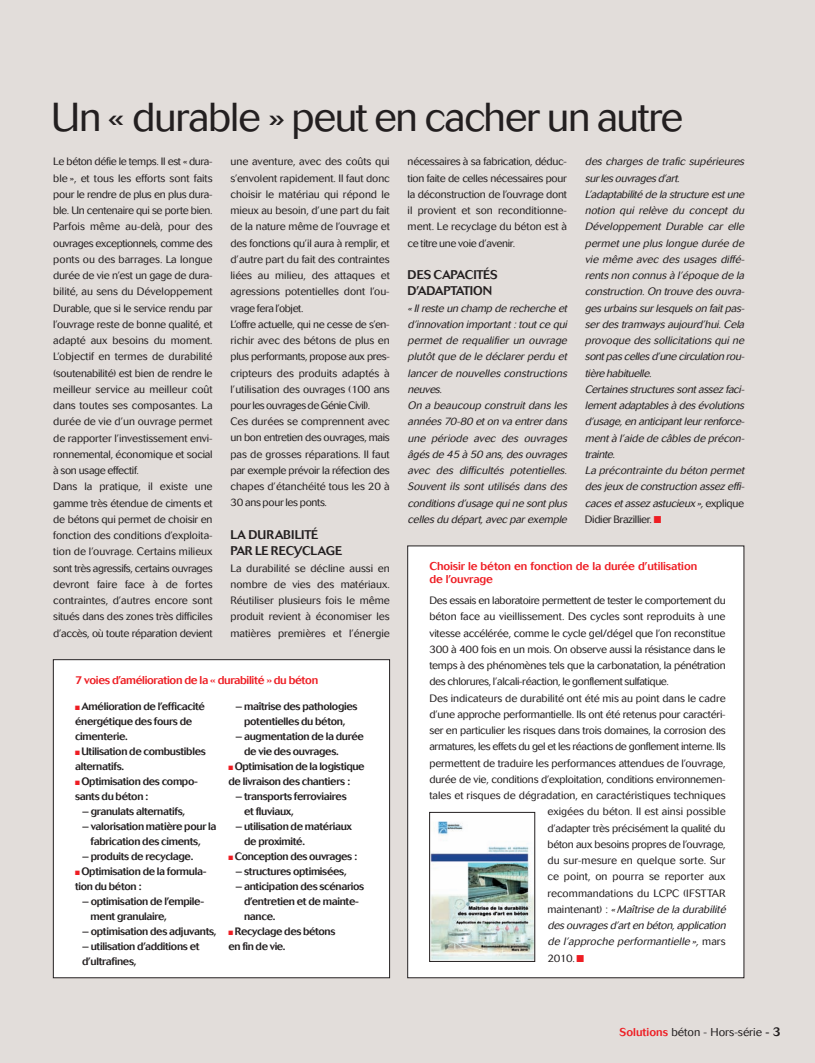
<style>
.page{position:relative;width:815px;height:1063px;background:#e2ddda}
.page>*{position:absolute;margin:0;border:0;box-sizing:border-box;transform-origin:0 0}
.t1{font:300 40px "Cosmos";letter-spacing:-.03em;color:#231f20}
.t2{font:500 12.5px/16.2px "Cosmos";color:#231f20}
.t3{font:500 12.5px/16.2px "Cosmos";letter-spacing:-.02em;color:#231f20}
.t4{font:500 11.25px/13.5px "Cosmos";letter-spacing:-.01em;color:#ee1d23}
.t5{font:500 11.25px "Cosmos";letter-spacing:-.03em;color:#ee1d23}
.t6{font:300 11.25px "Cosmos";color:#231f20}
.t7{font:300 10.62px/16.2px "Cosmos";letter-spacing:-.015em;color:#231f20}
.t8{font:italic 300 10.62px/16.2px "Cosmos";letter-spacing:-.01em;color:#231f20}
.t9{font:500 10.62px/15px "Cosmos";letter-spacing:-.03em;color:#231f20}
.t10{font:300 10.62px "Cosmos";letter-spacing:.005em;color:#231f20}
.s1{color:#ee1d23}
.s2{font-style:normal}
.s3{font-weight:500;color:#ee1d23}
.s4{font-weight:500}
.s5{font-weight:500;font-size:12.5px}
</style>
<div class="page">
<div style="left:53px;top:660px;width:337px;height:318px;background:#fff"></div>
<div style="left:53px;top:659px;width:337px;height:319px;border:1px solid #231f20"></div>
<div style="left:408px;top:546px;width:336px;height:432px;background:#fff"></div>
<div style="left:407px;top:546px;width:337px;height:432px;border:1px solid #231f20"></div>
<img style="left:431px;top:821px;width:102px;height:139px">
<div style="left:429px;top:812px;width:106px;height:150px;border:1px solid #231f20"></div>
<h1 class="t1" style="left:51px;top:101px;width:633px">Un « durable » peut en cacher un autre</h1>
<p class="t7" style="left:53px;top:154px;width:161px">Le béton défie le temps. Il est « dura&shy;ble », et tous les efforts sont faits pour le rendre de plus en plus dura&shy;ble. Un centenaire qui se porte bien.<br>Parfois même au-delà, pour des ouvrages exceptionnels, comme des ponts ou des barrages. La longue durée de vie n’est un gage de dura&shy;bilité, au sens du Développement Durable, que si le service rendu par l’ouvrage reste de bonne qualité, et adapté aux besoins du moment.<br>L’objectif en termes de durabilité (soutenabilité) est bien de rendre le meilleur service au meilleur coût dans toutes ses composantes. La durée de vie d’un ouvrage permet de rapporter l’investissement envi&shy;ronnemental, économique et social à son usage effectif.<br>Dans la pratique, il existe une gamme très étendue de ciments et de bétons qui permet de choisir en fonction des conditions d’exploita&shy;tion de l’ouvrage. Certains milieux sont très agressifs, certains ouvrages devront faire face à de fortes contraintes, d’autres encore sont situés dans des zones très difficiles d’accès, où toute réparation devient</p>
<p class="t7" style="left:230px;top:154px;width:161px">une aventure, avec des coûts qui s’envolent rapidement. Il faut donc choisir le matériau qui répond le mieux au besoin, d’une part du fait de la nature même de l’ouvrage et des fonctions qu’il aura à remplir, et d’autre part du fait des contraintes liées au milieu, des attaques et agressions potentielles dont l’ou&shy;vrage fera l’objet.<br>L’offre actuelle, qui ne cesse de s’en&shy;richir avec des bétons de plus en plus performants, propose aux pres&shy;cripteurs des produits adaptés à l’utilisation des ouvrages (100 ans pour les ouvrages de Génie Civil).<br>Ces durées se comprennent avec un bon entretien des ouvrages, mais pas de grosses réparations. Il faut par exemple prévoir la réfection des chapes d’étanchéité tous les 20 à 30 ans pour les ponts.</p>
<p class="t2" style="left:230px;top:528px;width:113px">LA DURABILITÉ<br>PAR LE RECYCLAGE</p>
<p class="t7" style="left:230px;top:561px;width:161px;text-align:justify">La durabilité se décline aussi en nombre de vies des matériaux.<br>Réutiliser plusieurs fois le même produit revient à économiser les matières premières et l’énergie</p>
<p class="t5" style="left:75px;top:676px;width:245px">7 voies d’amélioration de la « durabilité » du béton</p>
<p class="t9" style="left:75px;top:700px;width:131px"><span class="s1">■</span> Amélioration de l’efficacité énergétique des fours de cimenterie.</p>
<p class="t9" style="left:75px;top:745px;width:132px"><span class="s1">■</span> Utilisation de combustibles alternatifs.</p>
<p class="t9" style="left:75px;top:775px;width:124px"><span class="s1">■</span> Optimisation des compo&shy;sants du béton :</p>
<p class="t9" style="left:82px;top:805px;width:105px">– granulats alternatifs,</p>
<p class="t9" style="left:91px;top:820px;width:127px;text-indent:-9px">– valorisation matière pour la fabrication des ciments,</p>
<p class="t9" style="left:82px;top:850px;width:113px">– produits de recyclage.</p>
<p class="t9" style="left:75px;top:865px;width:133px"><span class="s1">■</span> Optimisation de la formula&shy;tion du béton :</p>
<p class="t9" style="left:91px;top:895px;width:115px;text-indent:-9px">– optimisation de l’empile&shy;ment granulaire,</p>
<p class="t9" style="left:82px;top:925px;width:136px">– optimisation des adjuvants,</p>
<p class="t9" style="left:82px;top:940px;width:119px">– utilisation d’additions et d’ultrafines,</p>
<p class="t9" style="left:236px;top:700px;width:124px;text-align:center">– maîtrise des pathologies potentielles du béton,</p>
<p class="t9" style="left:244px;top:730px;width:121px;text-indent:-9px">– augmentation de la durée de vie des ouvrages.</p>
<p class="t9" style="left:228px;top:760px;width:138px"><span class="s1">■</span> Optimisation de la logistique de livraison des chantiers :</p>
<p class="t9" style="left:244px;top:790px;width:104px;text-indent:-9px">– transports ferroviaires et fluviaux,</p>
<p class="t9" style="left:244px;top:820px;width:110px;text-indent:-9px">– utilisation de matériaux de proximité.</p>
<p class="t9" style="left:228px;top:850px;width:130px"><span class="s1">■</span> Conception des ouvrages :</p>
<p class="t9" style="left:236px;top:865px;width:113px">– structures optimisées,</p>
<p class="t9" style="left:244px;top:880px;width:122px;text-indent:-9px">– anticipation des scénarios d’entretien et de mainte&shy;nance.</p>
<p class="t9" style="left:228px;top:925px;width:109px"><span class="s1">■</span> Recyclage des bétons en fin de vie.</p>
<p class="t7" style="left:408px;top:154px;width:161px;text-align:justify">néces saires à sa fabrication, déduc&shy;tion faite de celles nécessaires pour la déconstruction de l’ouvrage dont il provient et son reconditionne&shy;ment. Le recyclage du béton est à ce titre une voie d’avenir.</p>
<p class="t3" style="left:408px;top:268px;width:91px">DES CAPACITÉS<br>D’ADAPTATION</p>
<p class="t8" style="left:408px;top:301px;width:163px">« Ilreste un champ de recherche et d’innovation important :tout ce qui permet de requalifier un ouvrage plutôt que de le déclarer perdu et lancer de nouvelles constructions neuves.<br>On a beaucoup construit dans les années 70-80 et on va entrerdans une période avec des ouvrages âgés de 45 à 50 ans,des ouvrages avec des difficultés potentielles.<br>Souvent ils sont utilisés dans des conditions d’usage quine sont plus celles du départ,avec parexemple</p>
<p class="t8" style="left:585px;top:154px;width:163px">des charges de trafic supérieures surlesouvragesd’art.<br>L’adaptabilité de la structure est une notion qui relève du concept du<br>Développement Durable car elle permet une plus longue durée de vie même avec des usages diffé&shy;rents non connus à l’époque de la construction.On trouve des ouvra - ges urbains surlesquels on fait pas&shy;serdes tramways aujourd’hui.Cela provoque des sollicitations qui ne sont pascellesd’une circulation rou&shy;tière habituelle.<br>Certaines structures sont assez faci&shy;lement adaptables à des évolutions d’usage,en anticipant leurrenforce&shy;ment à l’aide de câbles de précon&shy;trainte.<br>La précontrainte du béton permet des jeux de construction assez effi&shy;caces et assez astucieux », <span class="s2">e x p l i q u e<br>Didier Brazillier.</span> <span class="s1">■</span></p>
<p class="t4" style="left:429px;top:560px;width:269px">Choisir le béton en fonction de la durée d’utilisation de l’ouvrage</p>
<p class="t7" style="left:429px;top:593px;width:298px">Des essais en laboratoire permettent de tester le comportement du</p>
<p class="t7" style="left:429px;top:609px;width:298px">béton face au vieillissement. Des cycles sont reproduits à une</p>
<p class="t7" style="left:429px;top:626px;width:298px">vitesse accélérée, comme le cycle gel/dégel que l’on reconstitue</p>
<p class="t7" style="left:429px;top:642px;width:298px">300 à 400 fois en un mois. On observe aussi la résistance dans le</p>
<p class="t7" style="left:429px;top:658px;width:298px">temps à des phénomènes tels que la carbonatation, la pénétration</p>
<p class="t7" style="left:429px;top:674px;width:241px">des chlorures, l’alcali-réaction, le gonflement sulfatique.</p>
<p class="t7" style="left:429px;top:691px;width:298px">Des indicateurs de durabilité ont été mis au point dans le cadre</p>
<p class="t7" style="left:429px;top:707px;width:298px">d’une approche performantielle. Ils ont été retenus pour caractéri-</p>
<p class="t7" style="left:429px;top:723px;width:298px">ser en particulier les risques dans trois domaines, la corrosion des</p>
<p class="t7" style="left:429px;top:739px;width:298px">armatures, les effets du gel et les réactions de gonflement interne. Ils</p>
<p class="t7" style="left:429px;top:756px;width:298px">permettent de traduire les performances attendues de l’ouvrage,</p>
<p class="t7" style="left:429px;top:772px;width:298px">durée de vie, conditions d’exploitation, conditions environnemen-</p>
<p class="t7" style="left:429px;top:788px;width:298px">tales et risques de dégradation, en caractéristiques techniques</p>
<p class="t7" style="left:547px;top:804px;width:180px">exigées du béton. Il est ainsi possible</p>
<p class="t7" style="left:547px;top:821px;width:180px">d’adapter très précisément la qualité du</p>
<p class="t7" style="left:547px;top:837px;width:180px">béton aux besoins propres de l’ouvrage,</p>
<p class="t10" style="left:547px;top:856px;width:180px">du sur-mesure en quelque sorte. Sur</p>
<p class="t10" style="left:547px;top:872px;width:180px">ce point, on pourra se reporter aux</p>
<p class="t10" style="left:547px;top:889px;width:180px">recommandations du LCPC (IFSTTAR</p>
<p class="t8" style="left:547px;top:902px;width:182px"><span class="s2">m a i n t e n a n t) :</span> « Maîtrise de la durabilité</p>
<p class="t8" style="left:547px;top:918px;width:182px">des ouvrages d’art en béton,application</p>
<p class="t8" style="left:547px;top:934px;width:180px">de l’approche performantielle », <span class="s2">m a r s</span></p>
<p class="t7" style="left:547px;top:951px;width:38px">2010. <span class="s1">■</span></p>
<p class="t6" style="left:620px;top:1027px;width:163px"><span class="s3">Solutions</span> béton - Hors-série <span class="s4">-</span> <span class="s5">3</span></p>
</div>
